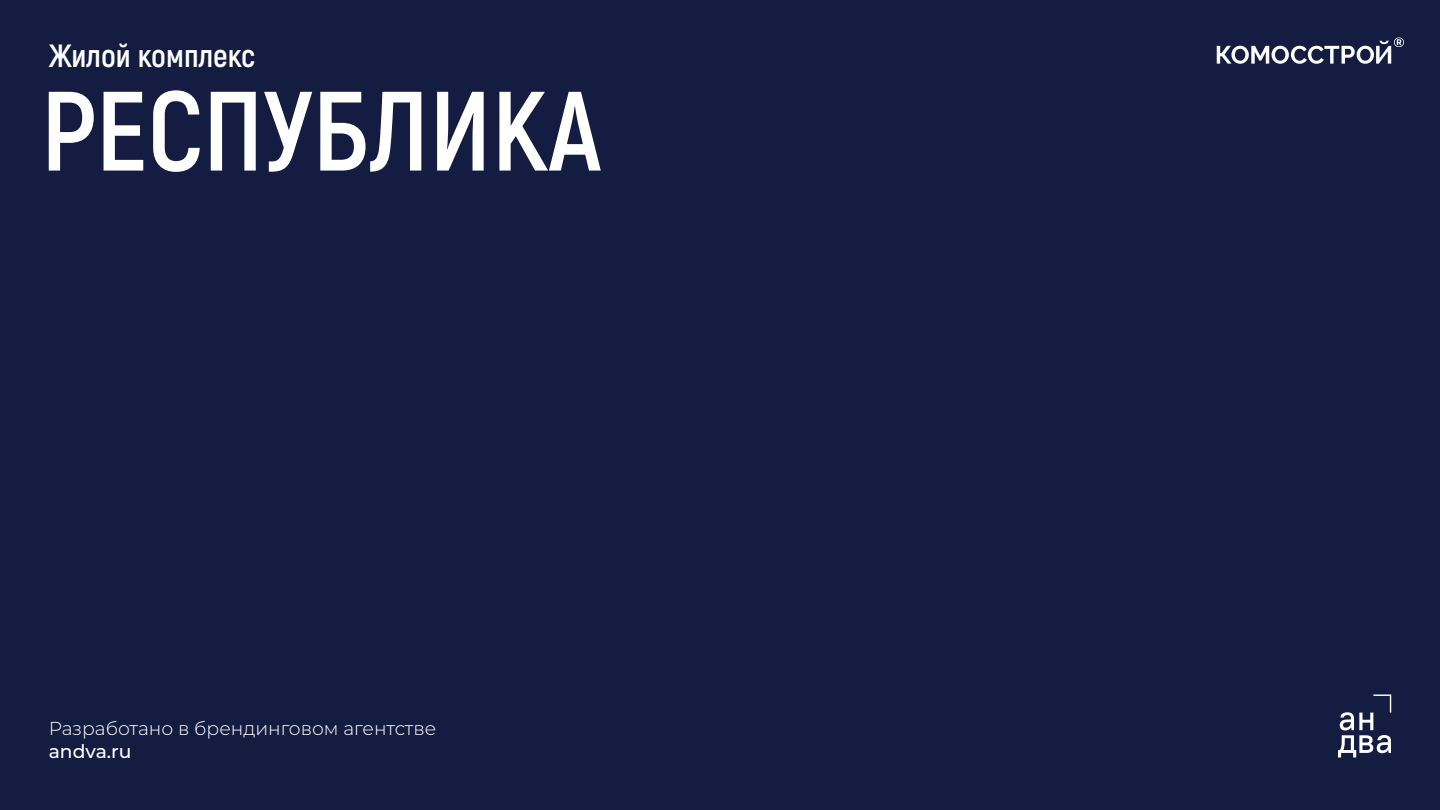
<style>
.page{position:relative;width:1440px;height:810px;background:#141d41}
.page>*{position:absolute;margin:0;border:0;box-sizing:border-box;transform-origin:0 0}
.t1{font:700 112.5px "Akrobat";color:#fff}
.t2{font:700 32.1px "Akrobat";color:#fff}
.t3{font:300 18.75px "Montserrat";color:#fff}
.t4{font:500 18.75px "Montserrat";color:#fff}
</style>
<div class="page">
<svg style="left:1217px;top:37px;width:187px;height:27px"></svg>
<svg style="left:1338px;top:694px;width:53px;height:64px"></svg>
<h2 class="t2" style="left:49px;top:36px;width:208px">Жилой комплекс</h2>
<h1 class="t1" style="left:41px;top:61px;width:562px">РЕСПУБЛИКА</h1>
<p class="t3" style="left:49px;top:716px;width:389px">Разработано в брендинговом агентстве</p>
<p class="t4" style="left:49px;top:738px;width:84px">andva.ru</p>
</div>
